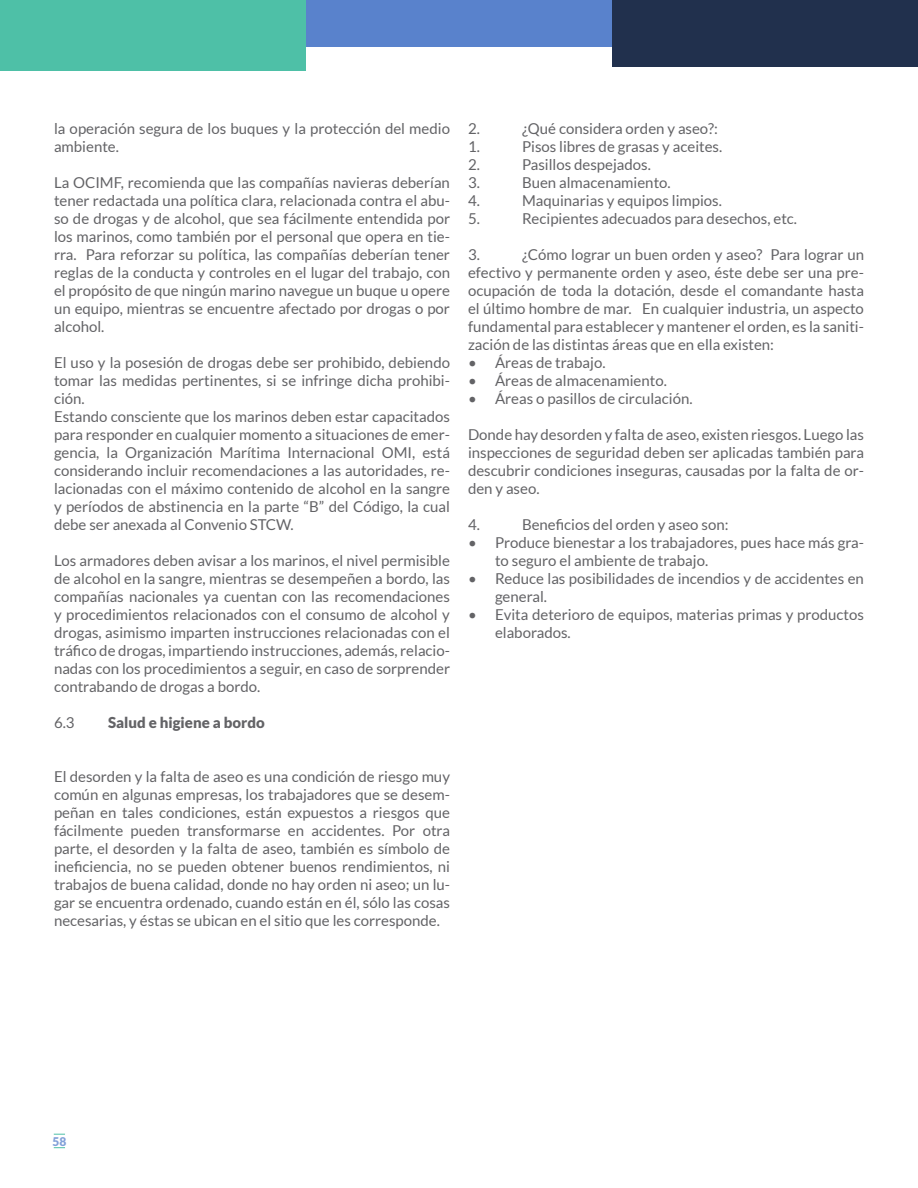
<style>
.page{position:relative;width:918px;height:1188px;background:#fff}
.page>*{position:absolute;margin:0;border:0;box-sizing:border-box;transform-origin:0 0}
.Párrafo_principal{font:15px/18px "Lato";color:#636366;text-align:justify}
.Párrafo_principal-2{font:900 15px "Lato";color:#636366}
.t1{font:900 12px "Lato";color:#83a1d9}
</style>
<div class="page">
<div style="left:612px;top:0;width:306px;height:67px;background:#21304d"></div>
<div style="left:306px;top:0;width:306px;height:47px;background:#5982cc"></div>
<div style="left:0;top:0;width:306px;height:71px;background:#4ec0a7"></div>
<hr style="left:917px;top:0;width:1px;height:52px;background:#4ec0a7">
<p class="Párrafo_principal" style="left:54px;top:120px;width:398px">la operación segura de los buques y la protección del medio ambiente.</p>
<p class="Párrafo_principal" style="left:54px;top:174px;width:398px">La OCIMF, recomienda que las compañías navieras deberían tener redactada una política clara, relacionada contra el abu&shy;so de drogas y de alcohol, que sea fácilmente entendida por los marinos, como también por el personal que opera en tie&shy;rra. Para reforzar su política, las compañías deberían tener reglas de la conducta y controles en el lugar del trabajo, con el propósito de que ningún marino navegue un buque u opere un equipo, mientras se encuentre afectado por drogas o por alcohol.</p>
<p class="Párrafo_principal" style="left:54px;top:354px;width:398px">El uso y la posesión de drogas debe ser prohibido, debiendo tomar las medidas pertinentes, si se infringe dicha prohibi&shy;ción.</p>
<p class="Párrafo_principal" style="left:54px;top:408px;width:398px">Estando consciente que los marinos deben estar capacitados para responder en cualquier momento a situaciones de emer&shy;gencia, la Organización Marítima Internacional OMI, está considerando incluir recomendaciones a las autoridades, re&shy;lacionadas con el máximo contenido de alcohol en la sangre y períodos de abstinencia en la parte “B” del Código, la cual debe ser anexada al Convenio STCW.</p>
<p class="Párrafo_principal" style="left:54px;top:552px;width:398px">Los armadores deben avisar a los marinos, el nivel permisible de alcohol en la sangre, mientras se desempeñen a bordo, las compañías nacionales ya cuentan con las recomendaciones y procedimientos relacionados con el consumo de alcohol y drogas, asimismo imparten instrucciones relacionadas con el tráfico de drogas, impartiendo instrucciones, además, relacio&shy;nadas con los procedimientos a seguir, en caso de sorprender contrabando de drogas a bordo.</p>
<p class="Párrafo_principal" style="left:54px;top:714px;width:22px">6.3</p>
<p class="Párrafo_principal-2" style="left:108px;top:714px;width:158px">Salud e higiene a bordo</p>
<p class="Párrafo_principal" style="left:54px;top:768px;width:398px">El desorden y la falta de aseo es una condición de riesgo muy común en algunas empresas, los trabajadores que se desem&shy;peñan en tales condiciones, están expuestos a riesgos que fácilmente pueden transformarse en accidentes. Por otra parte, el desorden y la falta de aseo, también es símbolo de ineficiencia, no se pueden obtener buenos rendimientos, ni trabajos de buena calidad, donde no hay orden ni aseo; un lu&shy;gar se encuentra ordenado, cuando están en él, sólo las cosas necesarias, y éstas se ubican en el sitio que les corresponde.</p>
<p class="Párrafo_principal" style="left:468px;top:120px;width:13px">2.</p>
<p class="Párrafo_principal" style="left:522px;top:120px;width:198px">¿Qué considera orden y aseo?:</p>
<p class="Párrafo_principal" style="left:468px;top:138px;width:13px">1.</p>
<p class="Párrafo_principal" style="left:522px;top:138px;width:202px">Pisos libres de grasas y aceites.</p>
<p class="Párrafo_principal" style="left:468px;top:156px;width:13px">2.</p>
<p class="Párrafo_principal" style="left:522px;top:156px;width:130px">Pasillos despejados.</p>
<p class="Párrafo_principal" style="left:468px;top:174px;width:13px">3.</p>
<p class="Párrafo_principal" style="left:522px;top:174px;width:150px">Buen almacenamiento.</p>
<p class="Párrafo_principal" style="left:468px;top:192px;width:13px">4.</p>
<p class="Párrafo_principal" style="left:522px;top:192px;width:201px">Maquinarias y equipos limpios.</p>
<p class="Párrafo_principal" style="left:468px;top:210px;width:13px">5.</p>
<p class="Párrafo_principal" style="left:522px;top:210px;width:277px">Recipientes adecuados para desechos, etc.</p>
<p class="Párrafo_principal" style="left:468px;top:246px;width:13px">3.</p>
<p class="Párrafo_principal" style="left:468px;top:246px;width:398px;text-indent:54px">¿Cómo lograr un buen orden y aseo? Para lograr un efectivo y permanente orden y aseo, éste debe ser una pre&shy;ocupación de toda la dotación, desde el comandante hasta el último hombre de mar. En cualquier industria, un aspecto fundamental para establecer y mantener el orden, es la saniti&shy;zación de las distintas áreas que en ella existen:</p>
<p class="Párrafo_principal" style="left:468px;top:354px;width:139px">• Áreas de trabajo.</p>
<p class="Párrafo_principal" style="left:468px;top:372px;width:200px">• Áreas de almacenamiento.</p>
<p class="Párrafo_principal" style="left:468px;top:390px;width:226px">• Áreas o pasillos de circulación.</p>
<p class="Párrafo_principal" style="left:468px;top:426px;width:398px">Donde hay desorden y falta de aseo, existen riesgos. Luego las inspecciones de seguridad deben ser aplicadas también para descubrir condiciones inseguras, causadas por la falta de or&shy;den y aseo.</p>
<p class="Párrafo_principal" style="left:468px;top:516px;width:13px">4.</p>
<p class="Párrafo_principal" style="left:522px;top:516px;width:208px">Beneficios del orden y aseo son:</p>
<p class="Párrafo_principal" style="left:495px;top:534px;width:371px;text-indent:-27px">• Produce bienestar a los trabajadores, pues hace más gra&shy;to seguro el ambiente de trabajo.</p>
<p class="Párrafo_principal" style="left:495px;top:570px;width:370px;text-indent:-27px">• Reduce las posibilidades de incendios y de accidentes en general.</p>
<p class="Párrafo_principal" style="left:495px;top:606px;width:371px;text-indent:-27px">• Evita deterioro de equipos, materias primas y productos elaborados.</p>
<p class="t1" style="left:52px;top:1135px;width:15px">58</p>
</div>
